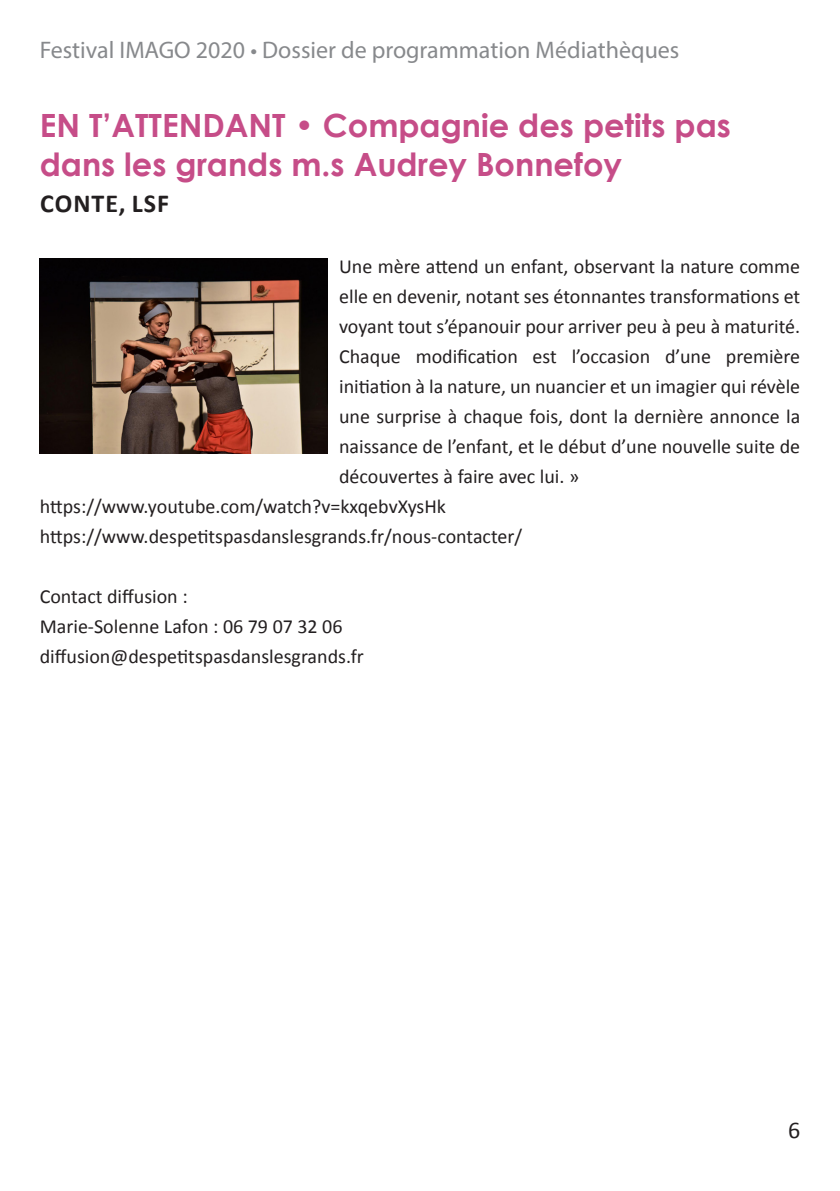
<style>
.page{position:relative;width:840px;height:1191px;background:#fff}
.page>*{position:absolute;margin:0;border:0;box-sizing:border-box;transform-origin:0 0}
.Titres{font:700 32px/38.4px "Century Gothic";color:#c64d88}
.Domaine{font:700 26px "Calibri";letter-spacing:.04em;color:#231f20}
.t1{font:24px "Myriad Pro";color:#87898c}
.t2{font:24px "Calibri";color:#231f20}
.Contenu{font:20px/30px "Calibri";color:#231f20;text-align:justify}
</style>
<div class="page">
<img style="left:40px;top:258px;width:287px;height:195px">
<p class="t1" style="left:40px;top:35px;width:641px">Festival IMAGO 2020 • Dossier de programmation Médiathèques</p>
<p class="Titres" style="left:40px;top:106px;width:692px">EN T’ATTENDANT • Compagnie des petits pas dans les grands m.s Audrey Bonnefoy</p>
<p class="Domaine" style="left:40px;top:187px;width:130px">CONTE, LSF</p>
<p class="Contenu" style="left:339px;top:251px;width:462px">Une mère attend un enfant, observant la nature comme elle en devenir, notant ses étonnantes transformations et voyant tout s’épanouir pour arriver peu à peu à maturité.<br>Chaque modification est l’occasion d’une première initiation à la nature, un nuancier et un imagier qui révèle une surprise à chaque fois, dont la dernière annonce la naissance de l’enfant, et le début d’une nouvelle suite de découvertes à faire avec lui. »</p>
<p class="Contenu" style="left:40px;top:491px;width:407px">https://www.youtube.com/watch?v=kxqebvXysHk</p>
<p class="Contenu" style="left:40px;top:521px;width:484px">https://www.despetitspasdanslesgrands.fr/nous-contacter/</p>
<p class="Contenu" style="left:40px;top:581px;width:149px">Contact diffusion :</p>
<p class="Contenu" style="left:40px;top:611px;width:304px">Marie-Solenne Lafon : 06 79 07 32 06</p>
<p class="Contenu" style="left:40px;top:641px;width:325px">diffusion@despetitspasdanslesgrands.fr</p>
<p class="t2" style="left:787px;top:1115px;width:14px">6</p>
</div>
